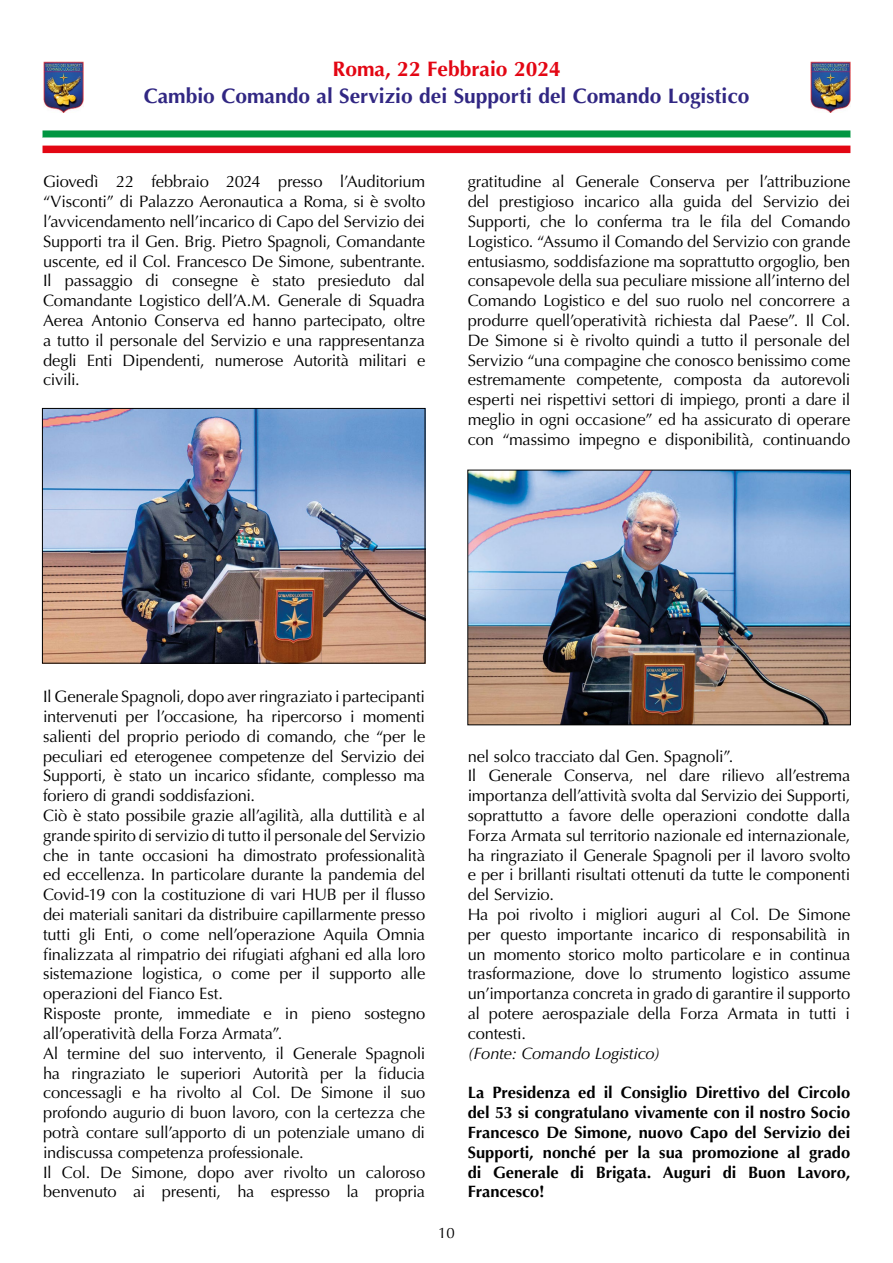
<style>
.page{position:relative;width:893px;height:1263px;background:#fff}
.page>*{position:absolute;margin:0;border:0;box-sizing:border-box;transform-origin:0 0}
.t1{font:700 21px "Optima";color:#312783}
.t2{font:700 21px "Optima";color:#e30613}
.t3{font:16.5px/19.8px "Optima";letter-spacing:-.01em;color:#000;text-align:justify}
.t4{font:700 16.5px/19.8px "Optima";letter-spacing:-.005em;color:#000;text-align:justify}
.t5{font:italic 16.5px "Optima";letter-spacing:-.015em;color:#000}
.t6{font:15px "Optima";color:#000}
</style>
<div class="page">
<div style="left:43px;top:130px;width:807px;height:8px;background:#009641"></div>
<div style="left:43px;top:146px;width:807px;height:7px;background:#e30613"></div>
<div style="left:43px;top:137px;width:807px;height:8px;background:#fff"></div>
<img style="left:43px;top:61px;width:40px;height:51px">
<img style="left:810px;top:61px;width:40px;height:51px">
<img style="left:470px;top:472px;width:379px;height:251px">
<div style="left:468px;top:470px;width:383px;height:255px;border:1px solid #000"></div>
<img style="left:44px;top:410px;width:379px;height:251px">
<div style="left:42px;top:408px;width:383px;height:255px;border:1px solid #000"></div>
<p class="t2" style="left:333px;top:57px;width:230px">Roma, 22 Febbraio 2024</p>
<p class="t1" style="left:144px;top:84px;width:607px">Cambio Comando al Servizio dei Supporti del Comando Logistico</p>
<p class="t3" style="left:43px;top:172px;width:384px">Giovedì 22 febbraio 2024 presso l’Auditorium “Visconti” di Palazzo Aeronautica a Roma, si è svolto l’avvicendamento nell’incarico di Capo del Servizio dei Supporti tra il Gen. Brig. Pietro Spagnoli, Comandante uscente, ed il Col. Francesco De Simone, subentrante.<br>Il passaggio di consegne è stato presieduto dal Comandante Logistico dell’A.M. Generale di Squadra Aerea Antonio Conserva ed hanno partecipato, oltre a tutto il personale del Servizio e una rappresentanza degli Enti Dipendenti, numerose Autorità militari e civili.</p>
<p class="t3" style="left:468px;top:172px;width:384px">gratitudine al Generale Conserva per l’attribuzione del prestigioso incarico alla guida del Servizio dei Supporti, che lo conferma tra le fila del Comando Logistico. “Assumo il Comando del Servizio con grande entusiasmo, soddisfazione ma soprattutto orgoglio, ben consapevole della sua peculiare missione all’interno del Comando Logistico e del suo ruolo nel concorrere a produrre quell’operatività richiesta dal Paese”. Il Col.<br>De Simone si è rivolto quindi a tutto il personale del Servizio “una compagine che conosco benissimo come estremamente competente, composta da autorevoli esperti nei rispettivi settori di impiego, pronti a dare il meglio in ogni occasione” ed ha assicurato di operare con “massimo impegno e disponibilità, continuando</p>
<p class="t3" style="left:43px;top:687px;width:384px;text-align:left">Il Generale Spagnoli, dopo aver ringraziato i partecipanti intervenuti per l’occasione, ha ripercorso i momenti salienti del proprio periodo di comando, che “per le peculiari ed eterogenee competenze del Servizio dei Supporti, è stato un incarico sfidante, complesso ma foriero di grandi soddisfazioni.<br>Ciò è stato possibile grazie all’agilità, alla duttilità e al grande spirito di servizio di tutto il personale del Servizio che in tante occasioni ha dimostrato professionalità ed eccellenza. In particolare durante la pandemia del Covid-19 con la costituzione di vari HUB per il flusso dei materiali sanitari da distribuire capillarmente presso tutti gli Enti, o come nell’operazione Aquila Omnia finalizzata al rimpatrio dei rifugiati afghani ed alla loro sistemazione logistica, o come per il supporto alle operazioni del Fianco Est.<br>Risposte pronte, immediate e in pieno sostegno all’operatività della Forza Armata”.<br>Al termine del suo intervento, il Generale Spagnoli ha ringraziato le superiori Autorità per la fiducia concessagli e ha rivolto al Col. De Simone il suo profondo augurio di buon lavoro, con la certezza che potrà contare sull’apporto di un potenziale umano di indiscussa competenza professionale.<br>Il Col. De Simone, dopo aver rivolto un caloroso benvenuto ai presenti, ha espresso la propria</p>
<p class="t6" style="left:438px;top:1224px;width:18px">10</p>
<p class="t3" style="left:468px;top:746px;width:384px;text-align:left">nel solco tracciato dal Gen. Spagnoli”.<br>Il Generale Conserva, nel dare rilievo all’estrema importanza dell’attività svolta dal Servizio dei Supporti, soprattutto a favore delle operazioni condotte dalla Forza Armata sul territorio nazionale ed internazionale, ha ringraziato il Generale Spagnoli per il lavoro svolto e per i brillanti risultati ottenuti da tutte le componenti del Servizio.<br>Ha poi rivolto i migliori auguri al Col. De Simone per questo importante incarico di responsabilità in un momento storico molto particolare e in continua trasformazione, dove lo strumento logistico assume un’importanza concreta in grado di garantire il supporto al potere aerospaziale della Forza Armata in tutti i contesti.</p>
<p class="t5" style="left:468px;top:1043px;width:194px">(Fonte: Comando Logistico)</p>
<p class="t4" style="left:468px;top:1083px;width:384px">La Presidenza ed il Consiglio Direttivo del Circolo del 53 si congratulano vivamente con il nostro Socio Francesco De Simone, nuovo Capo del Servizio dei Supporti, nonché per la sua promozione al grado di Generale di Brigata. Auguri di Buon Lavoro, Francesco!</p>
</div>
